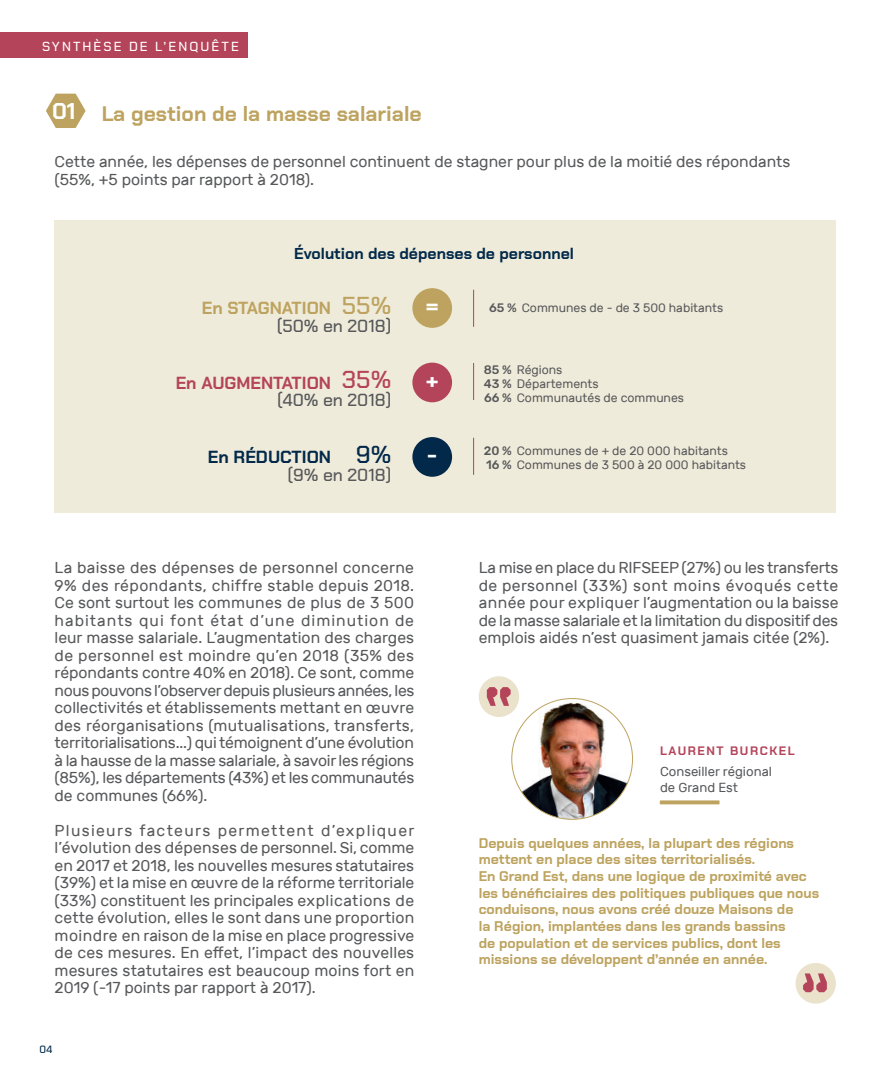
<style>
.page{position:relative;width:893px;height:1092px;background:#fff}
.page>*{position:absolute;margin:0;border:0;box-sizing:border-box;transform-origin:0 0}
.t1{font:500 24.5px "Chakra Petch";color:#bda35f}
.t2{font:500 24.5px "Chakra Petch";color:#b4445a}
.t3{font:500 24.5px "Chakra Petch";color:#02294a}
.t4{font:700 22.75px "Chakra Petch";color:#fff}
.t5{font:700 21px "Chakra Petch";color:#bda35f}
.t6{font:500 17.5px "Chakra Petch";color:#57585a}
.t7{font:700 17.5px "Chakra Petch";color:#b4445a}
.t8{font:700 17.5px "Chakra Petch";color:#bda35f}
.t9{font:700 17.5px "Chakra Petch";color:#02294a}
.t10{font:15.75px/17.5px "Rubik";color:#57585a;text-align:justify}
.t11{font:700 15.75px "Chakra Petch";color:#02294a}
.t12{font:700 14px/16.6px "Chakra Petch";color:#bda35f}
.t13{font:13.12px/15.8px "Rubik";color:#57585a}
.t14{font:500 13.12px "Chakra Petch";letter-spacing:.16em;color:#fff}
.t15{font:12.25px/14px "Rubik";color:#57585a}
.t16{font:700 12.25px "Chakra Petch";letter-spacing:.125em;color:#b4445a}
.t17{font:500 10.5px "Chakra Petch";color:#02294a}
.s1{font-size:22.75px;color:#fff}
.s2{font-weight:500}
</style>
<div class="page">
<div style="left:55px;top:220px;width:781px;height:293px;background:#efebda"></div>
<div style="left:0;top:32px;width:248px;height:26px;background:#b4445a"></div>
<div style="left:795px;top:962px;width:41px;height:41px;background:#ebe2cb;border-radius:20px"></div>
<svg style="left:46px;top:94px;width:40px;height:34px"></svg>
<div style="left:412px;top:288px;width:40px;height:40px;background:#bda35f;border-radius:50%"></div>
<div style="left:412px;top:362px;width:40px;height:40px;background:#b4445a;border-radius:50%"></div>
<div style="left:412px;top:437px;width:40px;height:39px;background:#02294a;border-radius:50%"></div>
<hr style="left:473px;top:363px;width:1px;height:37px;background:#b4445a">
<hr style="left:473px;top:438px;width:1px;height:37px;background:#b4445a">
<hr style="left:473px;top:290px;width:1px;height:37px;background:#b4445a">
<img style="left:512px;top:698px;width:120px;height:121px;border-radius:60px">
<div style="left:479px;top:676px;width:40px;height:41px;background:#ebe2cb;border-radius:50%"></div>
<svg style="left:660px;top:800px;width:59px;height:4px"></svg>
<p class="t14" style="left:42px;top:39px;width:198px">SYNTHÈSE DE L’ENQUÊTE</p>
<h3 class="t5" style="left:52px;top:101px;width:371px"><span class="s1">01</span> La gestion de la masse salariale</h3>
<p class="t10" style="left:55px;top:153px;width:737px">Cette année, les dépenses de personnel continuent de stagner pour plus de la moitié des répondants (55%, +5 points par rapport à 2018).</p>
<p class="t11" style="left:294px;top:244px;width:281px">Évolution des dépenses de personnel</p>
<p class="t8" style="left:202px;top:298px;width:131px">En STAGNATION</p>
<h1 class="t1" style="left:342px;top:291px;width:51px">55%</h1>
<p class="t6" style="left:277px;top:315px;width:116px">(50% en 2018)</p>
<p class="t7" style="left:176px;top:372px;width:157px">En AUGMENTATION</p>
<h1 class="t2" style="left:342px;top:365px;width:51px">35%</h1>
<p class="t6" style="left:277px;top:389px;width:116px">(40% en 2018)</p>
<h1 class="t3" style="left:356px;top:440px;width:37px">9%</h1>
<p class="t6" style="left:288px;top:464px;width:105px">(9% en 2018)</p>
<p class="t9" style="left:208px;top:447px;width:125px">En RÉDUCTION</p>
<h2 class="t4" style="left:426px;top:292px;width:14px">=</h2>
<h2 class="t4" style="left:426px;top:366px;width:14px">+</h2>
<h2 class="t4" style="left:427px;top:441px;width:11px">-</h2>
<p class="t10" style="left:55px;top:559px;width:361px">La baisse des dépenses de personnel concerne 9% des répondants, chiffre stable depuis 2018.<br>Ce sont surtout les communes de plus de 3 500 habitants qui font état d’une diminution de leur masse salariale. L’augmentation des charges de personnel est moindre qu’en 2018 (35% des répondants contre 40% en 2018). Ce sont, comme nous pouvons l’observer depuis plusieurs années, les collectivités et établissements mettant en œuvre des réorganisations (mutualisations, transferts, territorialisations...) qui témoignent d’une évolution à la hausse de la masse salariale, à savoir les régions (85%), les départements (43%) et les communautés de communes (66%).</p>
<p class="t10" style="left:55px;top:821px;width:361px">Plusieurs facteurs permettent d’expliquer l’évolution des dépenses de personnel. Si, comme en 2017 et 2018, les nouvelles mesures statutaires (39%) et la mise en œuvre de la réforme territoriale (33%) constituent les principales explications de cette évolution, elles le sont dans une proportion moindre en raison de la mise en place progressive de ces mesures. En effet, l’impact des nouvelles mesures statutaires est beaucoup moins fort en 2019 (-17 points par rapport à 2017).</p>
<p class="t17" style="left:39px;top:1042px;width:15px">04</p>
<p class="t15" style="left:489px;top:301px;width:236px"><span class="s2">65 %</span> Communes de - de 3 500 habitants</p>
<p class="t15" style="left:484px;top:363px;width:202px"><span class="s2">85 %</span> Régions<br><span class="s2">43 %</span> Départements<br><span class="s2">66 %</span> Communautés de communes</p>
<p class="t15" style="left:484px;top:444px;width:264px"><span class="s2">20 %</span> Communes de + de 20 000 habitants<br><span class="s2">16 %</span> Communes de 3 500 à 20 000 habitants</p>
<p class="t10" style="left:479px;top:559px;width:361px">La mise en place du RIFSEEP (27%) ou les transferts de personnel (33%) sont moins évoqués cette année pour expliquer l’augmentation ou la baisse de la masse salariale et la limitation du dispositif des emplois aidés n’est quasiment jamais citée (2%).</p>
<p class="t16" style="left:660px;top:743px;width:136px">LAURENT BURCKEL</p>
<p class="t13" style="left:660px;top:764px;width:113px">Conseiller régional de Grand Est</p>
<p class="t12" style="left:479px;top:834px;width:342px">Depuis quelques années, la plupart des régions mettent en place des sites territorialisés.<br>En Grand Est, dans une logique de proximité avec les bénéficiaires des politiques publiques que nous conduisons, nous avons créé douze Maisons de<br>la Région, implantées dans les grands bassins<br>de population et de services publics, dont les missions se développent d’année en année.</p>
</div>
